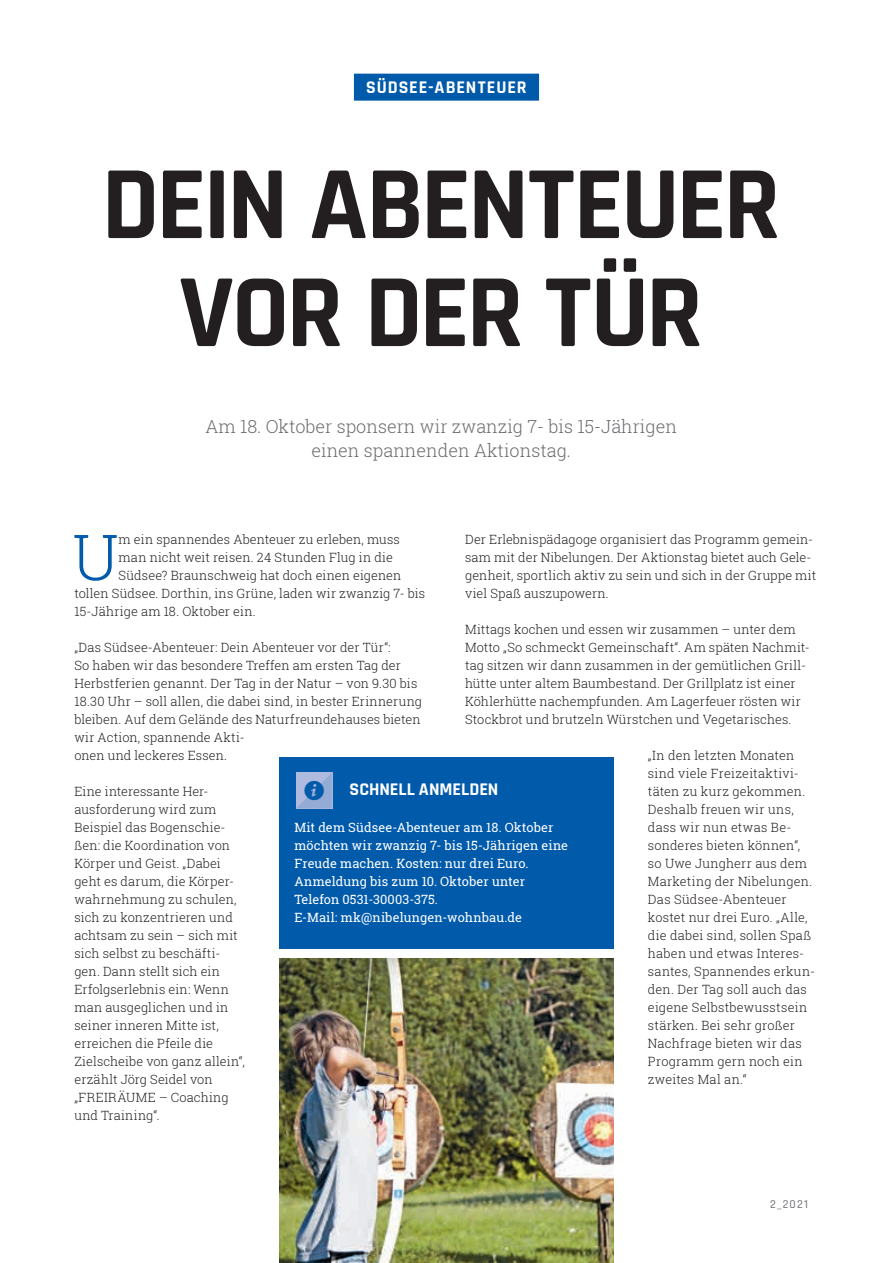
<style>
.page{position:relative;width:893px;height:1263px;background:#fff}
.page>*{position:absolute;margin:0;border:0;box-sizing:border-box;transform-origin:0 0}
.Überschrift{font:700 105px/108px "Rajdhani";letter-spacing:-.03em;color:#231f20;text-align:center}
.Fließtext_8_5pt{font:300 63.45px "Roboto Slab";color:#015aaa}
.Icons{font:42px "Entypo";color:#015aaa}
.Intro_Klein{font:300 18px "Roboto Slab";color:#6c6d70}
.Kategorie{font:700 18px "Rajdhani";letter-spacing:.05em;color:#fff}
.Fließtext_8_5pt-2{font:700 18px "Rajdhani";color:#fff}
.Fließtext_8_5pt-3{font:300 12.75px/18px "Roboto Slab";letter-spacing:.01em;color:#231f20}
.Fließtext_8_5pt-4{font:12.75px/18px "Roboto Slab";letter-spacing:.01em;color:#fff}
</style>
<div class="page">
<div style="left:279px;top:758px;width:335px;height:191px;background:#015aaa"></div>
<svg style="left:296px;top:772px;width:36px;height:36px"></svg>
<img style="left:279px;top:958px;width:335px;height:305px">
<div style="left:354px;top:74px;width:185px;height:27px;background:#015aaa"></div>
<p class="Kategorie" style="left:366px;top:77px;width:162px">SÜDSEE-ABENTEUER</p>
<p class="Überschrift" style="left:102px;top:153px;width:681px">DEIN ABENTEUER<br>VOR DER TÜR</p>
<p class="Intro_Klein" style="left:205px;top:414px;width:473px">Am 18. Oktober sponsern wir zwanzig 7- bis 15-Jährigen</p>
<p class="Intro_Klein" style="left:311px;top:438px;width:261px">einen spannenden Aktionstag.</p>
<p class="Fließtext_8_5pt" style="left:73px;top:514px;width:48px">U</p>
<p class="Fließtext_8_5pt-3" style="left:119px;top:530px;width:283px">m ein spannendes Abenteuer zu erleben, muss</p>
<p class="Fließtext_8_5pt-3" style="left:465px;top:530px;width:353px">Der Erlebnispädagoge organisiert das Programm gemein&shy;sam mit der Nibelungen. Der Aktionstag bietet auch Gele&shy;genheit, sportlich aktiv zu sein und sich in der Gruppe mit viel Spaß auszupowern.</p>
<p class="Fließtext_8_5pt-3" style="left:465px;top:620px;width:346px">Mittags kochen und essen wir zusammen – unter dem Motto „So schmeckt Gemeinschaft“. Am späten Nachmit&shy;tag sitzen wir dann zusammen in der gemütlichen Grill&shy;hütte unter altem Baumbestand. Der Grillplatz ist einer Köhlerhütte nachempfunden. Am Lagerfeuer rösten wir Stockbrot und brutzeln Würstchen und Vegetarisches.</p>
<p class="Fließtext_8_5pt-3" style="left:648px;top:746px;width:169px">„In den letzten Monaten sind viele Freizeitaktivi&shy;täten zu kurz gekommen.<br>Deshalb freuen wir uns, dass wir nun etwas Be&shy;sonderes bieten können“, so Uwe Jungherr aus dem<br>Marketing der Nibelungen.<br>Das Südsee-Abenteuer kostet nur drei Euro. „Alle, die dabei sind, sollen Spaß haben und etwas Interes&shy;santes, Spannendes erkun&shy;den. Der Tag soll auch das eigene Selbstbewusstsein stärken. Bei sehr großer<br>Nachfrage bieten wir das<br>Programm gern noch ein zweites Mal an.“</p>
<p class="Fließtext_8_5pt-3" style="left:119px;top:548px;width:276px">man nicht weit reisen. 24 Stunden Flug in die</p>
<p class="Fließtext_8_5pt-3" style="left:119px;top:566px;width:284px">Südsee? Braunschweig hat doch einen eigenen</p>
<p class="Fließtext_8_5pt-3" style="left:74px;top:584px;width:352px">tollen Südsee. Dorthin, ins Grüne, laden wir zwanzig 7- bis</p>
<p class="Fließtext_8_5pt-3" style="left:74px;top:602px;width:183px">15-Jährige am 18. Oktober ein.</p>
<p class="Fließtext_8_5pt-3" style="left:74px;top:638px;width:349px">„Das Südsee-Abenteuer: Dein Abenteuer vor der Tür“:<br>So haben wir das besondere Treffen am ersten Tag der Herbstferien genannt. Der Tag in der Natur – von 9.30 bis 18.30 Uhr – soll allen, die dabei sind, in bester Erinnerung bleiben. Auf dem Gelände des Naturfreundehauses bieten wir Action, spannende Akti-<br>onen und leckeres Essen.</p>
<p class="Fließtext_8_5pt-3" style="left:74px;top:782px;width:172px">Eine interessante Her&shy;ausforderung wird zum<br>Beispiel das Bogenschie&shy;ßen: die Koordination von<br>Körper und Geist. „Dabei geht es darum, die Körper&shy;wahrnehmung zu schulen, sich zu konzentrieren und achtsam zu sein – sich mit sich selbst zu beschäfti&shy;gen. Dann stellt sich ein<br>Erfolgserlebnis ein: Wenn man ausgeglichen und in seiner inneren Mitte ist, erreichen die Pfeile die<br>Zielscheibe von ganz allein“, erzählt Jörg Seidel von „FREIRÄUME – Coaching und Training“.</p>
<p class="Fließtext_8_5pt-2" style="left:350px;top:778px;width:150px">SCHNELL ANMELDEN</p>
<p class="Icons" style="left:302px;top:762px;width:25px">`</p>
<p class="Fließtext_8_5pt-4" style="left:294px;top:818px;width:275px">Mit dem Südsee-Abenteuer am 18. Oktober möchten wir zwanzig 7- bis 15-Jährigen eine<br>Freude machen. Kosten: nur drei Euro.</p>
<p class="Fließtext_8_5pt-4" style="left:294px;top:872px;width:232px">Anmeldung bis zum 10. Oktober unter</p>
<p class="Fließtext_8_5pt-4" style="left:294px;top:890px;width:145px">Telefon 0531-30003-375.</p>
<p class="Fließtext_8_5pt-4" style="left:294px;top:908px;width:229px">E-Mail: mk@nibelungen-wohnbau.de</p>
</div>
